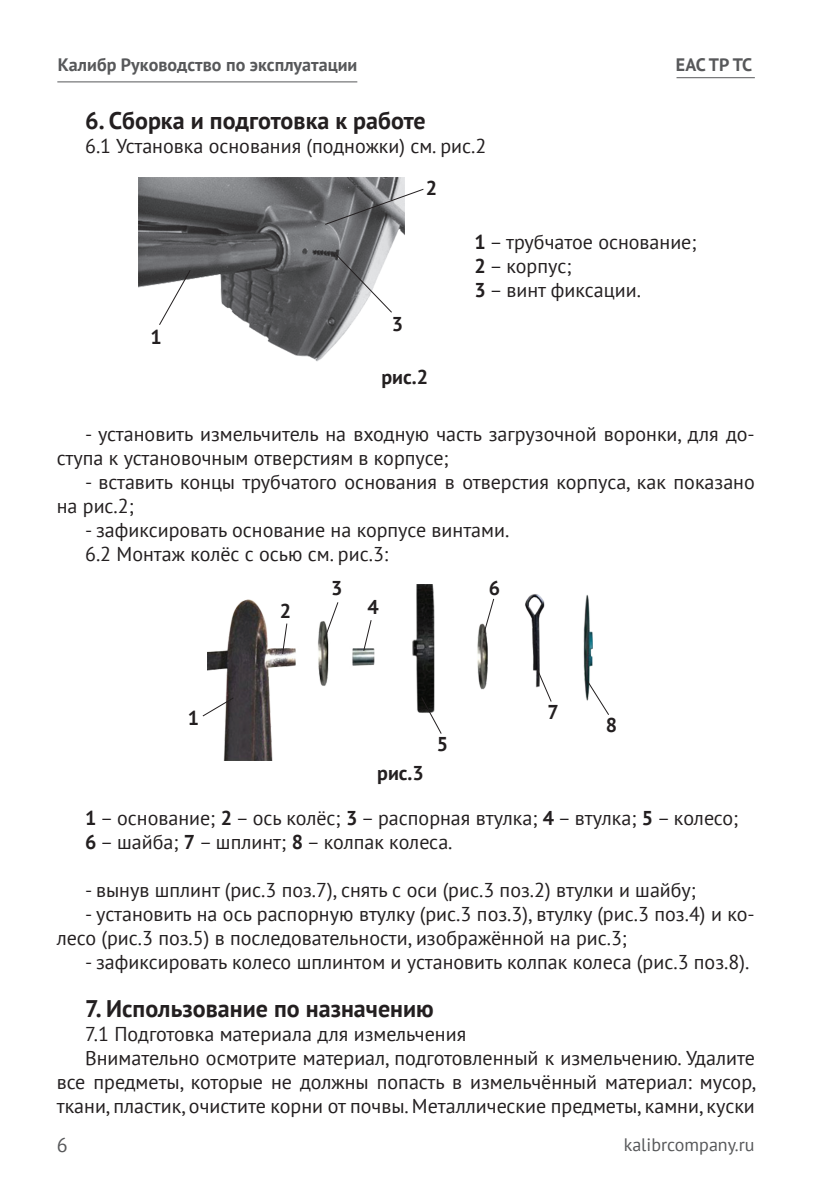
<style>
.page{position:relative;width:840px;height:1191px;background:#fff}
.page>*{position:absolute;margin:0;border:0;box-sizing:border-box;transform-origin:0 0}
.t1{font:700 24px "PT Sans";color:#231f20}
.t2{font:20px/24px "PT Sans";color:#231f20}
.t3{font:700 20px "PT Sans";color:#231f20}
.t4{font:20px "PT Sans";color:#57585a}
.t5{font:700 18px "PT Sans";color:#57585a}
.t6{font:18px "PT Sans";color:#57585a}
.s1{font-weight:700}
</style>
<div class="page">
<hr style="left:57px;top:81px;width:300px;height:1px;background:#57585a">
<hr style="left:676px;top:77px;width:78px;height:1px;background:#57585a">
<img style="left:138px;top:177px;width:266px;height:185px">
<svg style="left:158px;top:269px;width:33px;height:57px"></svg>
<svg style="left:335px;top:254px;width:58px;height:60px"></svg>
<svg style="left:324px;top:188px;width:100px;height:38px"></svg>
<img style="left:207px;top:585px;width:384px;height:175px">
<svg style="left:202px;top:696px;width:33px;height:21px"></svg>
<svg style="left:281px;top:622px;width:7px;height:33px"></svg>
<svg style="left:323px;top:601px;width:16px;height:40px"></svg>
<svg style="left:362px;top:619px;width:10px;height:33px"></svg>
<svg style="left:420px;top:696px;width:22px;height:39px"></svg>
<svg style="left:482px;top:597px;width:12px;height:37px"></svg>
<svg style="left:535px;top:667px;width:17px;height:36px"></svg>
<svg style="left:585px;top:679px;width:24px;height:37px"></svg>
<p class="t5" style="left:58px;top:53px;width:301px">Калибр Руководство по эксплуатации</p>
<p class="t1" style="left:85px;top:104px;width:342px">6. Сборка и подготовка к работе</p>
<p class="t2" style="left:85px;top:133px;width:402px">6.1 Установка основания (подножки) см. рис.2</p>
<p class="t3" style="left:425px;top:175px;width:13px">2</p>
<p class="t5" style="left:675px;top:52px;width:78px">EAC ТР ТС</p>
<p class="t3" style="left:150px;top:324px;width:13px">1</p>
<p class="t3" style="left:392px;top:311px;width:13px">3</p>
<p class="t3" style="left:381px;top:364px;width:48px">рис.2</p>
<p class="t2" style="left:474px;top:229px;width:223px"><span class="s1">1</span> – трубчатое основание;<br><span class="s1">2</span> – корпус;<br><span class="s1">3</span> – винт фиксации.</p>
<p class="t2" style="left:57px;top:421px;width:699px;text-indent:28px">- установить измельчитель на входную часть загрузочной воронки, для до&shy;ступа к установочным отверстиям в корпусе;</p>
<p class="t2" style="left:57px;top:469px;width:699px;text-indent:28px">- вставить концы трубчатого основания в отверстия корпуса, как показано на рис.2;</p>
<p class="t2" style="left:85px;top:517px;width:425px">- зафиксировать основание на корпусе винтами.<br>6.2 Монтаж колёс с осью см. рис.3:</p>
<p class="t3" style="left:188px;top:705px;width:13px">1</p>
<p class="t3" style="left:280px;top:597px;width:13px">2</p>
<p class="t3" style="left:331px;top:575px;width:13px">3</p>
<p class="t3" style="left:367px;top:594px;width:13px">4</p>
<p class="t3" style="left:488px;top:575px;width:13px">6</p>
<p class="t3" style="left:436px;top:730px;width:13px">5</p>
<p class="t3" style="left:547px;top:698px;width:13px">7</p>
<p class="t3" style="left:605px;top:712px;width:13px">8</p>
<p class="t3" style="left:377px;top:760px;width:48px">рис.3</p>
<p class="t2" style="left:85px;top:805px;width:654px"><span class="s1">1</span> – основание; <span class="s1">2</span> – ось колёс; <span class="s1">3</span> – распорная втулка; <span class="s1">4</span> – втулка; <span class="s1">5</span> – колесо;<br><span class="s1">6</span> – шайба; <span class="s1">7</span> – шплинт; <span class="s1">8</span> – колпак колеса.</p>
<p class="t2" style="left:85px;top:877px;width:612px">- вынув шплинт (рис.3 поз.7), снять с оси (рис.3 поз.2) втулки и шайбу;</p>
<p class="t2" style="left:57px;top:901px;width:699px;text-indent:28px">- установить на ось распорную втулку (рис.3 поз.3), втулку (рис.3 поз.4) и ко&shy;лесо (рис.3 поз.5) в последовательности, изображённой на рис.3;</p>
<p class="t2" style="left:85px;top:949px;width:665px">- зафиксировать колесо шплинтом и установить колпак колеса (рис.3 поз.8).</p>
<p class="t1" style="left:85px;top:992px;width:350px">7. Использование по назначению</p>
<p class="t2" style="left:85px;top:1021px;width:382px">7.1 Подготовка материала для измельчения</p>
<p class="t2" style="left:85px;top:1045px;width:670px">Внимательно осмотрите материал, подготовленный к измельчению. Удалите</p>
<p class="t2" style="left:57px;top:1069px;width:700px">все предметы, которые не должны попасть в измельчённый материал: мусор,</p>
<p class="t2" style="left:57px;top:1093px;width:699px">ткани, пластик, очистите корни от почвы. Металлические предметы, камни, куски</p>
<p class="t4" style="left:57px;top:1132px;width:12px">6</p>
<p class="t6" style="left:623px;top:1133px;width:132px">kalibrcompany.ru</p>
</div>
